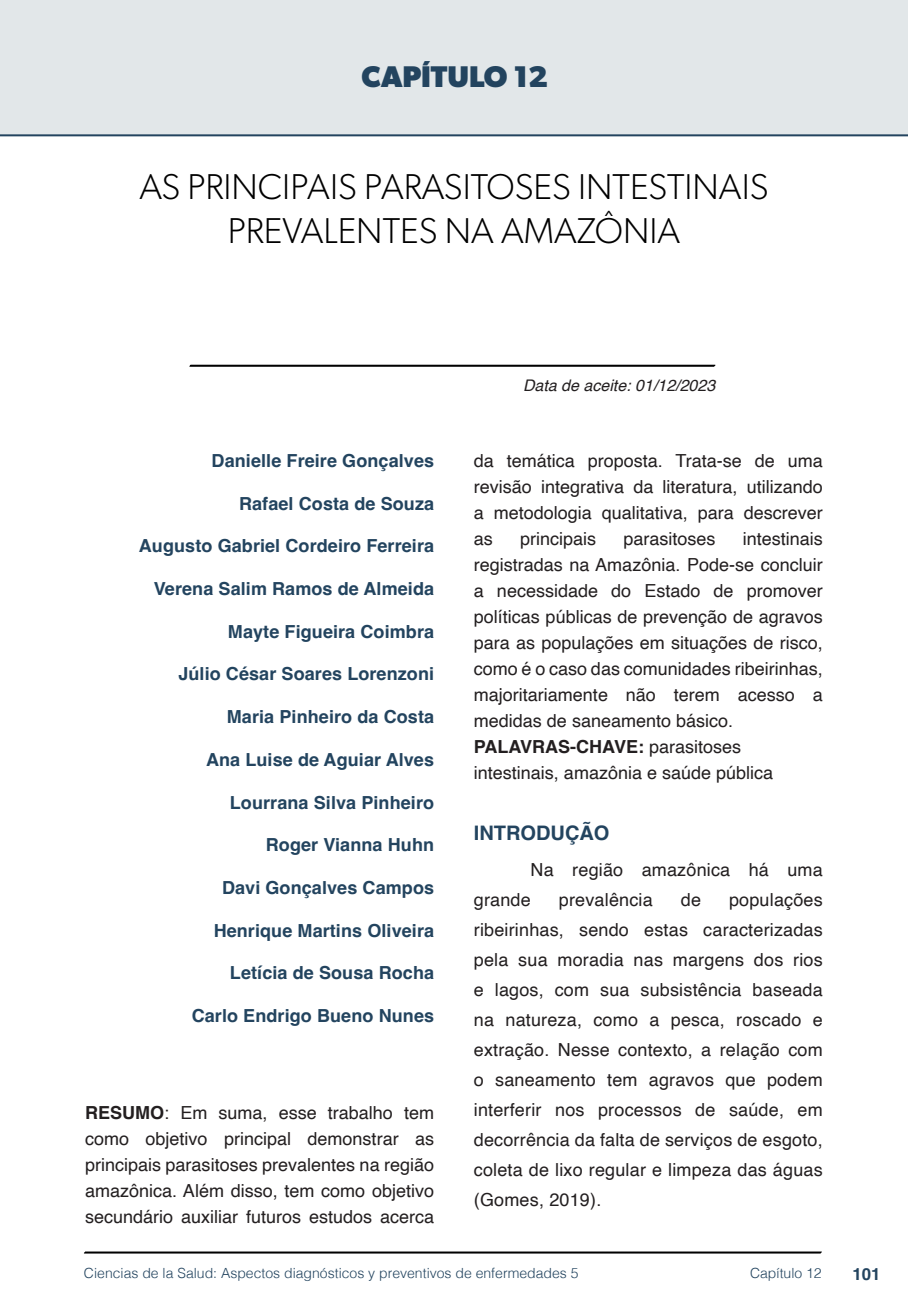
<style>
.page{position:relative;width:908px;height:1304px;background:#fff}
.page>*{position:absolute;margin:0;border:0;box-sizing:border-box;transform-origin:0 0}
.nome_artigos{font:300 36px/44px "Gibson";color:#000;text-align:center}
.capítulos{font:700 30px "Gibson";color:#23445f}
.TITULOS{font:700 20px "Helvetica";color:#23445f}
.Resumos_e_PC_TXT{font:18px/26px "Helvetica";color:#231f20;text-align:justify}
.txt{font:18px/30px "Helvetica";letter-spacing:.01em;color:#231f20}
.nome_autores{font:700 18px "Helvetica";letter-spacing:.005em;color:#23445f}
.t1{font:700 16.8px "Helvetica";color:#23445f}
.t2{font:italic 16px "Helvetica";color:#231f20}
.t3{font:300 14px "Helvetica";color:#23445f}
.s1{font-weight:700}
</style>
<div class="page">
<svg style="left:84px;top:1251px;width:737px;height:3px"></svg>
<svg style="left:189px;top:364px;width:526px;height:3px"></svg>
<div style="left:0;top:0;width:907px;height:136px;background:#e2e7e9"></div>
<div style="left:44px;top:72px;width:68px;height:61px;background:#e2e7e9"></div>
<p class="capítulos" style="left:361px;top:58px;width:188px">CAPÍTULO 12</p>
<p class="nome_artigos" style="left:139px;top:164px;width:630px">AS PRINCIPAIS PARASITOSES INTESTINAIS<br>PREVALENTES NA AMAZÔNIA</p>
<p class="nome_autores" style="left:211px;top:450px;width:224px">Danielle Freire Gonçalves</p>
<p class="nome_autores" style="left:239px;top:492px;width:196px">Rafael Costa de Souza</p>
<p class="nome_autores" style="left:139px;top:535px;width:296px">Augusto Gabriel Cordeiro Ferreira</p>
<p class="nome_autores" style="left:154px;top:578px;width:281px">Verena Salim Ramos de Almeida</p>
<p class="nome_autores" style="left:228px;top:620px;width:207px">Mayte Figueira Coimbra</p>
<p class="nome_autores" style="left:178px;top:663px;width:257px">Júlio César Soares Lorenzoni</p>
<p class="nome_autores" style="left:227px;top:706px;width:209px">Maria Pinheiro da Costa</p>
<p class="nome_autores" style="left:206px;top:748px;width:229px">Ana Luise de Aguiar Alves</p>
<p class="nome_autores" style="left:230px;top:791px;width:206px">Lourrana Silva Pinheiro</p>
<p class="nome_autores" style="left:266px;top:834px;width:170px">Roger Vianna Huhn</p>
<p class="nome_autores" style="left:222px;top:876px;width:213px">Davi Gonçalves Campos</p>
<p class="nome_autores" style="left:213px;top:919px;width:222px">Henrique Martins Oliveira</p>
<p class="nome_autores" style="left:230px;top:962px;width:205px">Letícia de Sousa Rocha</p>
<p class="nome_autores" style="left:192px;top:1005px;width:244px">Carlo Endrigo Bueno Nunes</p>
<p class="Resumos_e_PC_TXT" style="left:85px;top:1100px;width:350px"><span class="s1">RESUMO</span>: Em suma, esse trabalho tem como objetivo principal demonstrar as principais parasitoses prevalentes na região amazônica. Além disso, tem como objetivo secundário auxiliar futuros estudos acerca</p>
<p class="t2" style="left:523px;top:373px;width:194px">Data de aceite: 01/12/2023</p>
<p class="Resumos_e_PC_TXT" style="left:473px;top:448px;width:350px">da temática proposta. Trata-se de uma revisão integrativa da literatura, utilizando a metodologia qualitativa, para descrever as</p>
<p class="Resumos_e_PC_TXT" style="left:473px;top:526px;width:350px;text-indent:269px">intestinais registradas na Amazônia. Pode-se concluir a necessidade do Estado de promover políticas públicas de prevenção de agravos para as populações em situações de risco, como é o caso das comunidades ribeirinhas, majoritariamente não terem acesso a medidas de saneamento básico.</p>
<p class="Resumos_e_PC_TXT" style="left:473px;top:734px;width:301px"><span class="s1">PALAVRAS-CHAVE:</span> parasitoses intestinais, amazônia e saúde pública</p>
<p class="TITULOS" style="left:473px;top:821px;width:137px">INTRODUÇÃO</p>
<p class="txt" style="left:473px;top:855px;width:350px;text-indent:57px">Na região amazônica há uma grande</p>
<p class="Resumos_e_PC_TXT" style="left:520px;top:526px;width:78px">principais</p>
<p class="Resumos_e_PC_TXT" style="left:623px;top:526px;width:94px">parasitoses</p>
<p class="txt" style="left:558px;top:885px;width:95px">prevalência</p>
<p class="txt" style="left:680px;top:885px;width:22px">de</p>
<p class="txt" style="left:473px;top:885px;width:350px;text-align:justify;text-indent:255px">populações ribeirinhas, sendo estas caracterizadas pela sua moradia nas margens dos rios e lagos, com sua subsistência baseada na natureza, como a pesca, roscado e extração. Nesse contexto, a relação com o saneamento tem agravos que podem interferir nos processos de saúde, em decorrência da falta de serviços de esgoto, coleta de lixo regular e limpeza das águas (Gomes, 2019).</p>
<p class="t3" style="left:84px;top:1261px;width:496px">Ciencias de la Salud: Aspectos diagnósticos y preventivos de enfermedades 5</p>
<p class="t3" style="left:749px;top:1261px;width:73px">Capítulo 12</p>
<p class="t1" style="left:851px;top:1264px;width:30px">101</p>
</div>
